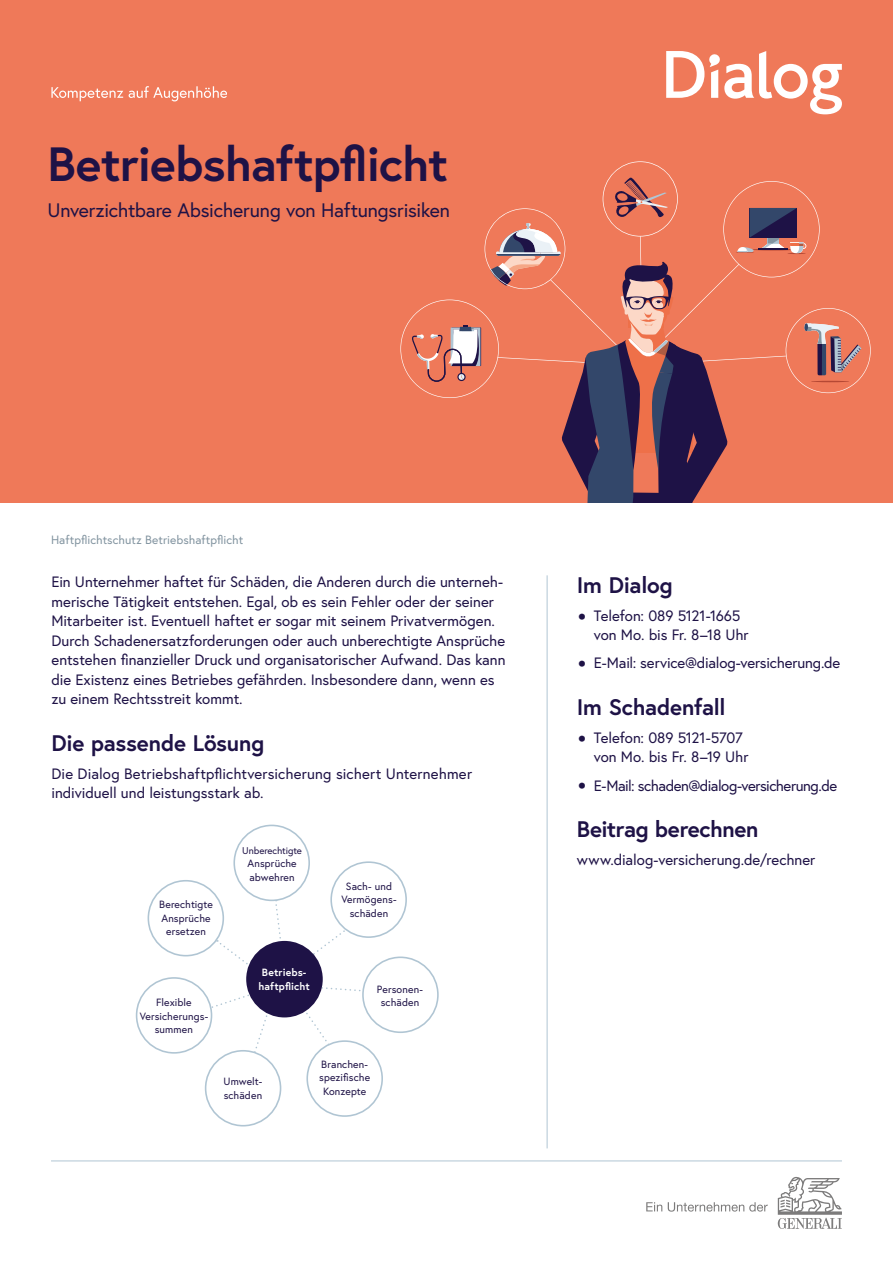
<style>
.page{position:relative;width:893px;height:1263px;background:#fff}
.page>*{position:absolute;margin:0;border:0;box-sizing:border-box;transform-origin:0 0}
.t1{font:700 48px "Europa";letter-spacing:-.015em;color:#1e1246}
.t2{font:700 22.5px "Europa";letter-spacing:-.01em;color:#1e1246}
.t3{font:19.5px "Europa";letter-spacing:-.01em;color:#1e1246}
.t4{font:15px/19.5px "Europa";letter-spacing:-.005em;color:#1e1246}
.t5{font:15px "Europa";letter-spacing:-.035em;color:#1e1246}
.t6{font:12px "Europa";letter-spacing:.005em;color:#8294a0}
.t7{font:10.5px/13.5px "Europa";letter-spacing:.01em;color:#1e1246;text-align:center}
.t8{font:700 10.5px/13.5px "Europa";letter-spacing:.01em;color:#fff;text-align:center}
.t9{font:9.75px "Europa";letter-spacing:-.01em;color:#1e1246}
.s1{font-weight:700;font-size:21px}
</style>
<div class="page">
<div style="left:0;top:0;width:893px;height:503px;background:#ef7959"></div>
<svg style="left:400px;top:161px;width:471px;height:342px"></svg>
<hr style="left:547px;top:575px;width:1px;height:573px;background:#b0c5d3">
<svg style="left:275px;top:900px;width:6px;height:42px"></svg>
<svg style="left:217px;top:940px;width:36px;height:28px"></svg>
<svg style="left:304px;top:1009px;width:27px;height:39px"></svg>
<svg style="left:313px;top:927px;width:36px;height:28px"></svg>
<svg style="left:209px;top:994px;width:59px;height:62px"></svg>
<svg style="left:321px;top:987px;width:40px;height:5px"></svg>
<div style="left:246px;top:941px;width:77px;height:76px;background:#1e1246;border-radius:50%"></div>
<div style="left:233px;top:825px;width:77px;height:76px;border:2px solid #b0c5d3;border-radius:50%"></div>
<div style="left:148px;top:880px;width:76px;height:76px;border:2px solid #b0c5d3;border-radius:50%"></div>
<div style="left:136px;top:977px;width:76px;height:77px;border:2px solid #b0c5d3;border-radius:50%"></div>
<div style="left:206px;top:1051px;width:75px;height:75px;background:#fff;border-radius:50%"></div>
<div style="left:205px;top:1050px;width:76px;height:76px;border:2px solid #b0c5d3;border-radius:50%"></div>
<div style="left:307px;top:1041px;width:75px;height:75px;background:#fff;border-radius:50%"></div>
<div style="left:306px;top:1040px;width:77px;height:77px;border:2px solid #b0c5d3;border-radius:50%"></div>
<div style="left:362px;top:956px;width:77px;height:77px;border:2px solid #b0c5d3;border-radius:50%"></div>
<div style="left:331px;top:862px;width:75px;height:75px;background:#fff;border-radius:50%"></div>
<div style="left:330px;top:861px;width:77px;height:77px;border:2px solid #b0c5d3;border-radius:50%"></div>
<svg style="left:666px;top:51px;width:176px;height:63px"></svg>
<svg style="left:51px;top:86px;width:176px;height:15px"></svg>
<hr style="left:51px;top:1160px;width:791px;height:1px;background:#b0c5d3">
<svg style="left:646px;top:1202px;width:16px;height:9px"></svg>
<svg style="left:668px;top:1202px;width:100px;height:10px"></svg>
<svg style="left:778px;top:1177px;width:64px;height:52px"></svg>
<h1 class="t1" style="left:47px;top:131px;width:402px">Betriebshaftpflicht</h1>
<h3 class="t3" style="left:47px;top:198px;width:404px">Unverzichtbare Absicherung von Haftungsrisiken</h3>
<p class="t6" style="left:51px;top:532px;width:194px">Haftpflichtschutz Betriebshaftpflicht</p>
<p class="t4" style="left:51px;top:572px;width:456px">Ein Unternehmer haftet für Schäden, die Anderen durch die unterneh&shy;merische Tätigkeit entstehen. Egal, ob es sein Fehler oder der seiner Mitarbeiter ist. Eventuell haftet er sogar mit seinem Privatvermögen.<br>Durch Schadenersatzforderungen oder auch unberechtigte Ansprüche entstehen finanzieller Druck und organisatorischer Aufwand. Das kann die Existenz eines Betriebes gefährden. Insbesondere dann, wenn es zu einem Rechtsstreit kommt.</p>
<h2 class="t2" style="left:51px;top:727px;width:214px">Die passende Lösung</h2>
<p class="t4" style="left:51px;top:763px;width:422px">Die Dialog Betriebshaftpflichtversicherung sichert Unternehmer individuell und leistungsstark ab.</p>
<p class="t7" style="left:159px;top:898px;width:55px">Berechtigte<br>Ansprüche ersetzen</p>
<p class="t9" style="left:242px;top:844px;width:61px">Unberechtigte</p>
<p class="t7" style="left:247px;top:856px;width:51px;text-align:left">Ansprüche abwehren</p>
<p class="t7" style="left:341px;top:879px;width:57px">Sach- und<br>Vermögens&shy;schäden</p>
<p class="t7" style="left:140px;top:995px;width:69px">Flexible<br>Versicherungs&shy;summen</p>
<p class="t8" style="left:259px;top:965px;width:53px">Betriebs&shy;haftpflicht</p>
<p class="t7" style="left:377px;top:982px;width:47px">Personen&shy;schäden</p>
<p class="t7" style="left:224px;top:1075px;width:40px;text-align:left">Umwelt&shy;schäden</p>
<p class="t7" style="left:319px;top:1057px;width:52px">Branchen&shy;spezifische<br>Konzepte</p>
<h2 class="t2" style="left:577px;top:570px;width:97px">Im Dialog</h2>
<p class="t4" style="left:594px;top:606px;width:156px;text-indent:-17px"><span class="s1">•</span> Telefon: 089 5121-1665 von Mo. bis Fr. 8–18 Uhr</p>
<p class="t4" style="left:577px;top:653px;width:265px"><span class="s1">•</span> E-Mail: service@dialog-versicherung.de</p>
<h2 class="t2" style="left:577px;top:692px;width:150px">Im Schadenfall</h2>
<p class="t4" style="left:594px;top:728px;width:156px;text-indent:-17px"><span class="s1">•</span> Telefon: 089 5121-5707 von Mo. bis Fr. 8–19 Uhr</p>
<p class="t5" style="left:577px;top:776px;width:262px"><span class="s1">•</span> E-Mail: schaden@dialog-versicherung.de</p>
<h2 class="t2" style="left:577px;top:813px;width:183px">Beitrag berechnen</h2>
<p class="t4" style="left:577px;top:849px;width:240px">www.dialog-versicherung.de/rechner</p>
</div>
